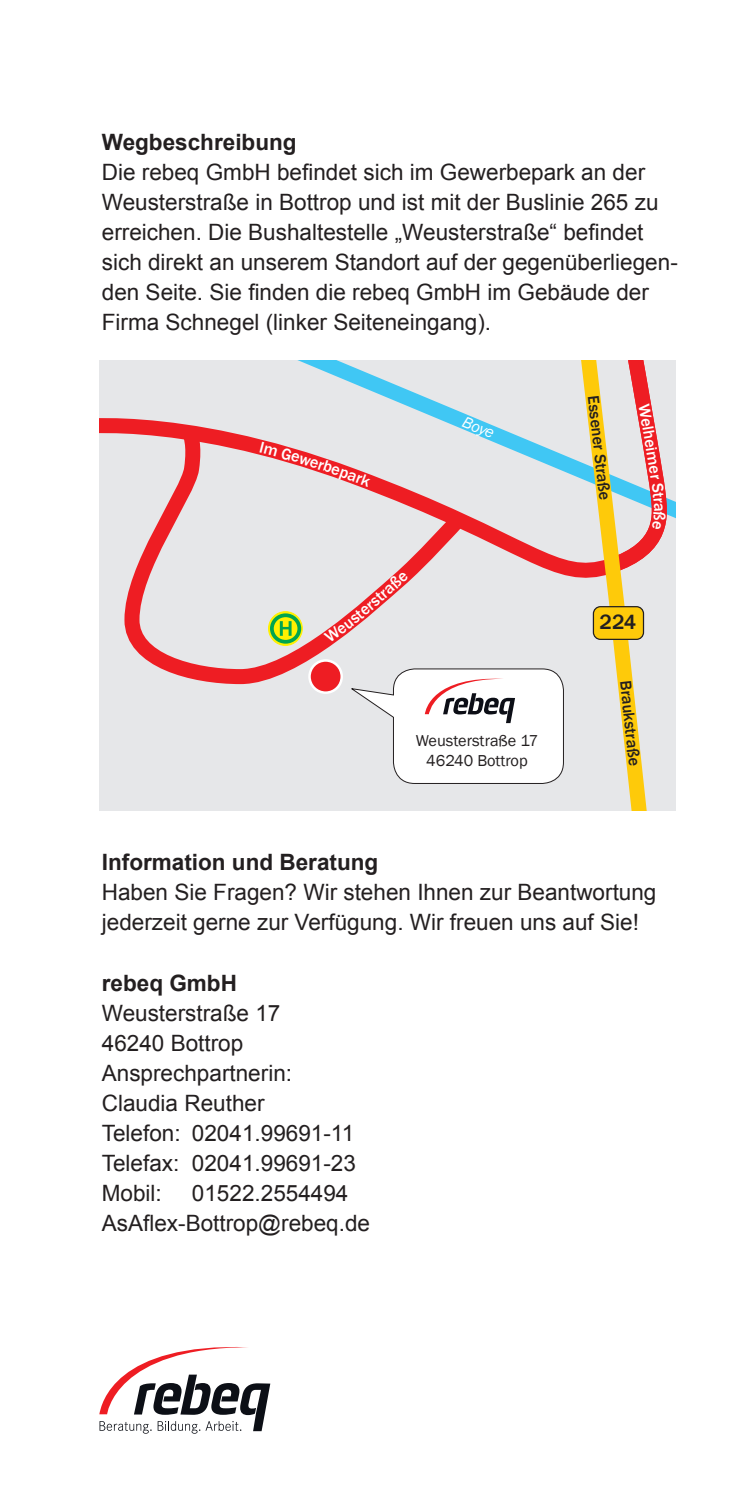
<style>
.page{position:relative;width:745px;height:1489px;background:#fff}
.page>*{position:absolute;margin:0;border:0;box-sizing:border-box;transform-origin:0 0}
.t1{font:22.5px/30px "Arial";color:#231f20}
.t2{font:700 22.5px "Arial";color:#231f20}
.t3{font:500 21.25px "Franklin Gothic";color:#231f20}
.t4{font:16.25px/19.5px "Franklin Gothic";color:#231f20;text-align:center}
.t5{font:500 16.25px "Franklin Gothic";color:#231f20}
.t6{font:500 16.25px "Franklin Gothic";color:#fff}
.t7{font:italic 16.25px "Franklin Gothic";color:#fff}
</style>
<div class="page">
<div style="left:99px;top:360px;width:576px;height:450px;background:#e6e7e9"></div>
<svg style="left:117px;top:419px;width:142px;height:266px"></svg>
<svg style="left:99px;top:1347px;width:171px;height:86px"></svg>
<svg style="left:259px;top:360px;width:409px;height:450px"></svg>
<p class="t2" style="left:102px;top:127px;width:196px">Wegbeschreibung</p>
<p class="t1" style="left:102px;top:157px;width:577px">Die rebeq GmbH befindet sich im Gewerbepark an der Weusterstraße in Bottrop und ist mit der Buslinie 265 zu erreichen. Die Bushaltestelle „Weusterstraße“ befindet sich direkt an unserem Standort auf der gegenüberliegen&shy;den Seite. Sie finden die rebeq GmbH im Gebäude der Firma Schnegel (linker Seiteneingang).</p>
<p class="t7" style="left:467px;top:411px;width:35px;rotate:23deg">Boye</p>
<p class="t4" style="left:415px;top:731px;width:124px">Weusterstraße 17<br>46240 Bottrop</p>
<p class="t5" style="left:602px;top:394px;width:106px;rotate:83deg">Essener Straße</p>
<p class="t6" style="left:653px;top:402px;width:49px;rotate:80deg">Welhei</p>
<p class="t3" style="left:599px;top:609px;width:38px">224</p>
<p class="t5" style="left:635px;top:679px;width:87px;rotate:84deg">Braukstraße</p>
<p class="t2" style="left:102px;top:847px;width:278px">Information und Beratung</p>
<p class="t1" style="left:102px;top:877px;width:556px">Haben Sie Fragen? Wir stehen Ihnen zur Beantwortung jederzeit gerne zur Verfügung. Wir freuen uns auf Sie!</p>
<p class="t2" style="left:102px;top:967px;width:137px">rebeq GmbH</p>
<p class="t1" style="left:102px;top:997px;width:255px">Weusterstraße 17<br>46240 Bottrop<br>Ansprechpartnerin:<br>Claudia Reuther<br>Telefon: 02041.99691-11<br>Telefax: 02041.99691-23<br>Mobil:</p>
<p class="t1" style="left:102px;top:1177px;width:269px;text-indent:90px">01522.2554494<br>AsAflex-Bottrop@rebeq.de</p>
</div>
